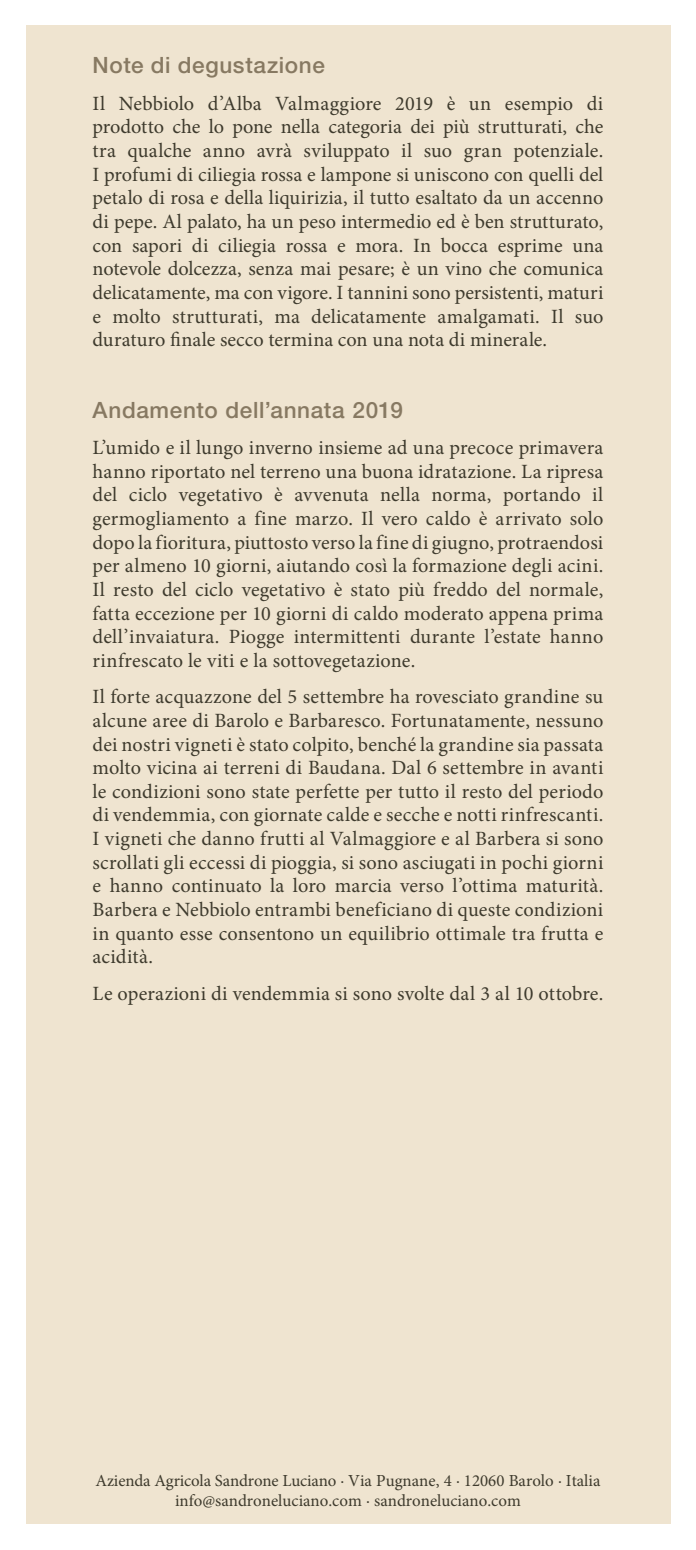
<style>
.page{position:relative;width:696px;height:1550px;background:#fff}
.page>*{position:absolute;margin:0;border:0;box-sizing:border-box;transform-origin:0 0}
.t1{font:500 22.5px "Helvetica Neue LT Std";letter-spacing:.025em;color:#877962}
.t2{font:20.25px/23.6px "Minion Pro";letter-spacing:.005em;color:#3e3a2d;text-align:justify}
.t3{font:16.88px/20.2px "Minion Pro";color:#3e3a2d;text-align:center}
</style>
<div class="page">
<div style="left:26px;top:26px;width:644px;height:1498px;background:#efe4d0"></div>
<p class="t1" style="left:92px;top:52px;width:234px">Note di degustazione</p>
<p class="t2" style="left:92px;top:92px;width:512px">Il Nebbiolo d’Alba Valmaggiore 2019 è un esempio di prodotto che lo pone nella categoria dei più strutturati, che tra qualche anno avrà sviluppato il suo gran potenziale.<br>I profumi di ciliegia rossa e lampone si uniscono con quelli del petalo di rosa e della liquirizia, il tutto esaltato da un accenno di pepe. Al palato, ha un peso intermedio ed è ben strutturato, con sapori di ciliegia rossa e mora. In bocca esprime una notevole dolcezza, senza mai pesare; è un vino che comunica delicatamente, ma con vigore. I tannini sono persistenti, maturi e molto strutturati, ma delicatamente amalgamati. Il suo duraturo finale secco termina con una nota di minerale.</p>
<p class="t1" style="left:92px;top:396px;width:311px">Andamento dell’annata 2019</p>
<p class="t2" style="left:92px;top:436px;width:512px">L’umido e il lungo inverno insieme ad una precoce primavera hanno riportato nel terreno una buona idratazione. La ripresa del ciclo vegetativo è avvenuta nella norma, portando il germogliamento a fine marzo. Il vero caldo è arrivato solo dopo la fioritura, piuttosto verso la fine di giugno, protraendosi per almeno 10 giorni, aiutando così la formazione degli acini.<br>Il resto del ciclo vegetativo è stato più freddo del normale, fatta eccezione per 10 giorni di caldo moderato appena prima dell’invaiatura. Piogge intermittenti durante l’estate hanno rinfrescato le viti e la sottovegetazione.</p>
<p class="t2" style="left:92px;top:685px;width:512px">Il forte acquazzone del 5 settembre ha rovesciato grandine su alcune aree di Barolo e Barbaresco. Fortunatamente, nessuno dei nostri vigneti è stato colpito, benché la grandine sia passata molto vicina ai terreni di Baudana. Dal 6 settembre in avanti le condizioni sono state perfette per tutto il resto del periodo di vendemmia, con giornate calde e secche e notti rinfrescanti.<br>I vigneti che danno frutti al Valmaggiore e al Barbera si sono scrollati gli eccessi di pioggia, si sono asciugati in pochi giorni e hanno continuato la loro marcia verso l’ottima maturità.<br>Barbera e Nebbiolo entrambi beneficiano di queste condizioni in quanto esse consentono un equilibrio ottimale tra frutta e acidità.</p>
<p class="t2" style="left:92px;top:981px;width:512px">Le operazioni di vendemmia si sono svolte dal 3 al 10 ottobre.</p>
<p class="t3" style="left:95px;top:1470px;width:506px">Azienda Agricola Sandrone Luciano · Via Pugnane, 4 · 12060 Barolo · Italia info@sandroneluciano.com · sandroneluciano.com</p>
</div>
